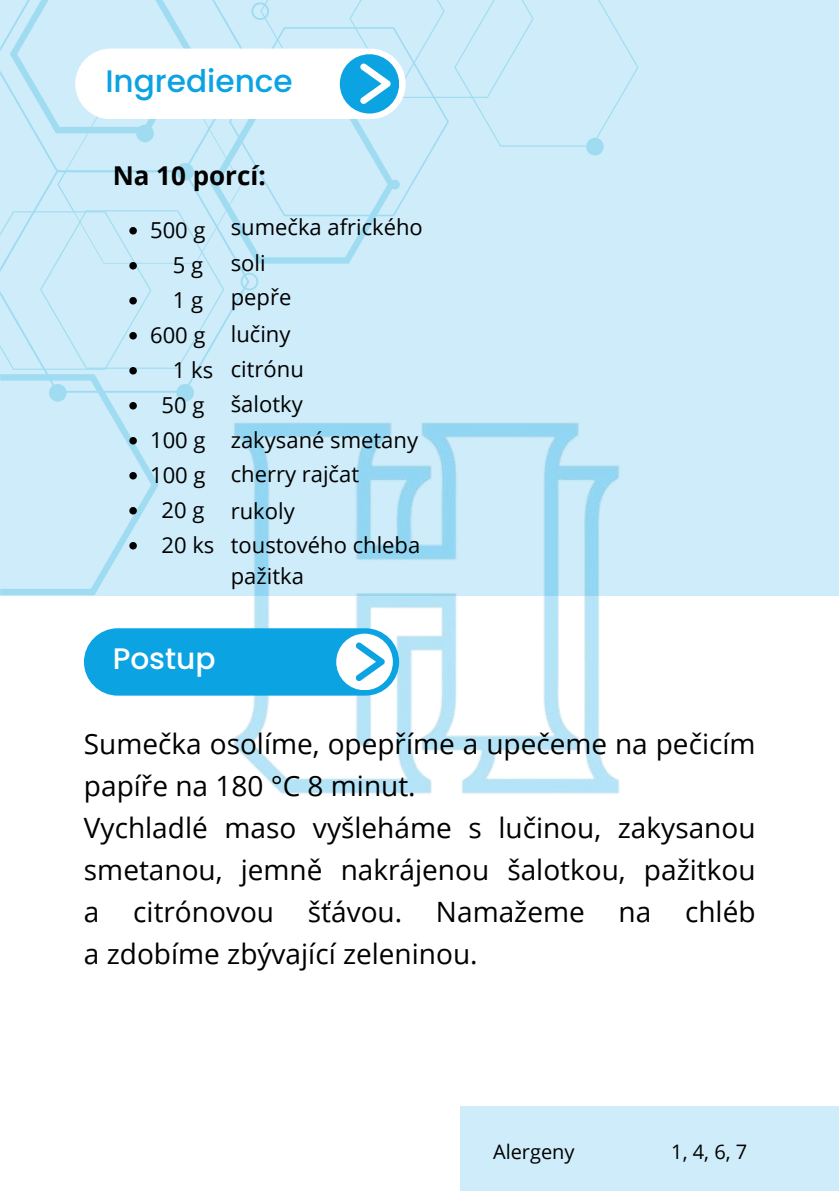
<style>
.page{position:relative;width:839px;height:1191px;background:#fff}
.page>*{position:absolute;margin:0;border:0;box-sizing:border-box;transform-origin:0 0}
.t1{font:500 31.2px "Poppins";color:#0ca3e3}
.t2{font:500 29.6px "Poppins";color:#fff}
.t3{font:28px/42px "Open Sans";color:#000}
.t4{font:700 26px "Open Sans";color:#000}
.t5{font:22px/35.2px "Open Sans";color:#000}
.t6{font:20px "Open Sans";color:#000}
</style>
<div class="page">
<div style="left:0;top:0;width:838px;height:595px;background:#ceecf9"></div>
<img style="left:203px;top:595px;width:432px;height:199px">
<div style="left:460px;top:1107px;width:378px;height:84px;background:#ceecf9"></div>
<div style="left:84px;top:628px;width:315px;height:68px;background:#0ca3e3;border-radius:34px"></div>
<div style="left:336px;top:634px;width:57px;height:56px;background:#fff;border-radius:50%"></div>
<svg style="left:356px;top:643px;width:28px;height:38px"></svg>
<svg style="left:0;top:0;width:638px;height:595px"></svg>
<p class="t1" style="left:105px;top:59px;width:189px">Ingredience</p>
<p class="t4" style="left:113px;top:157px;width:155px">Na 10 porcí:</p>
<p class="t5" style="left:150px;top:212px;width:57px">500 g</p>
<p class="t5" style="left:173px;top:247px;width:32px">5 g</p>
<p class="t5" style="left:173px;top:282px;width:32px">1 g</p>
<p class="t5" style="left:150px;top:317px;width:57px">600 g</p>
<p class="t5" style="left:173px;top:352px;width:42px">1 ks</p>
<p class="t5" style="left:161px;top:387px;width:44px">50 g</p>
<p class="t5" style="left:150px;top:422px;width:57px">100 g</p>
<p class="t5" style="left:150px;top:457px;width:57px">100 g</p>
<p class="t5" style="left:161px;top:492px;width:44px">20 g</p>
<p class="t5" style="left:161px;top:527px;width:54px">20 ks</p>
<p class="t5" style="left:231px;top:209px;width:194px">sumečka afrického soli<br>pepře<br>lučiny<br>citrónu<br>šalotky<br>zakysané smetany cherry rajčat rukoly<br>toustového chleba</p>
<p class="t5" style="left:231px;top:558px;width:75px">pažitka</p>
<p class="t2" style="left:113px;top:638px;width:104px">Postup</p>
<p class="t3" style="left:84px;top:723px;width:673px">Sumečka osolíme, opepříme a upečeme na pečicím papíře na 180 °C 8 minut.<br>Vychladlé maso vyšleháme s lučinou, zakysanou smetanou, jemně nakrájenou šalotkou, pažitkou a citrónovou šťávou. Namažeme na chléb a zdobíme zbývající zeleninou.</p>
<p class="t6" style="left:493px;top:1137px;width:83px">Alergeny</p>
<p class="t6" style="left:671px;top:1137px;width:77px">1, 4, 6, 7</p>
</div>
